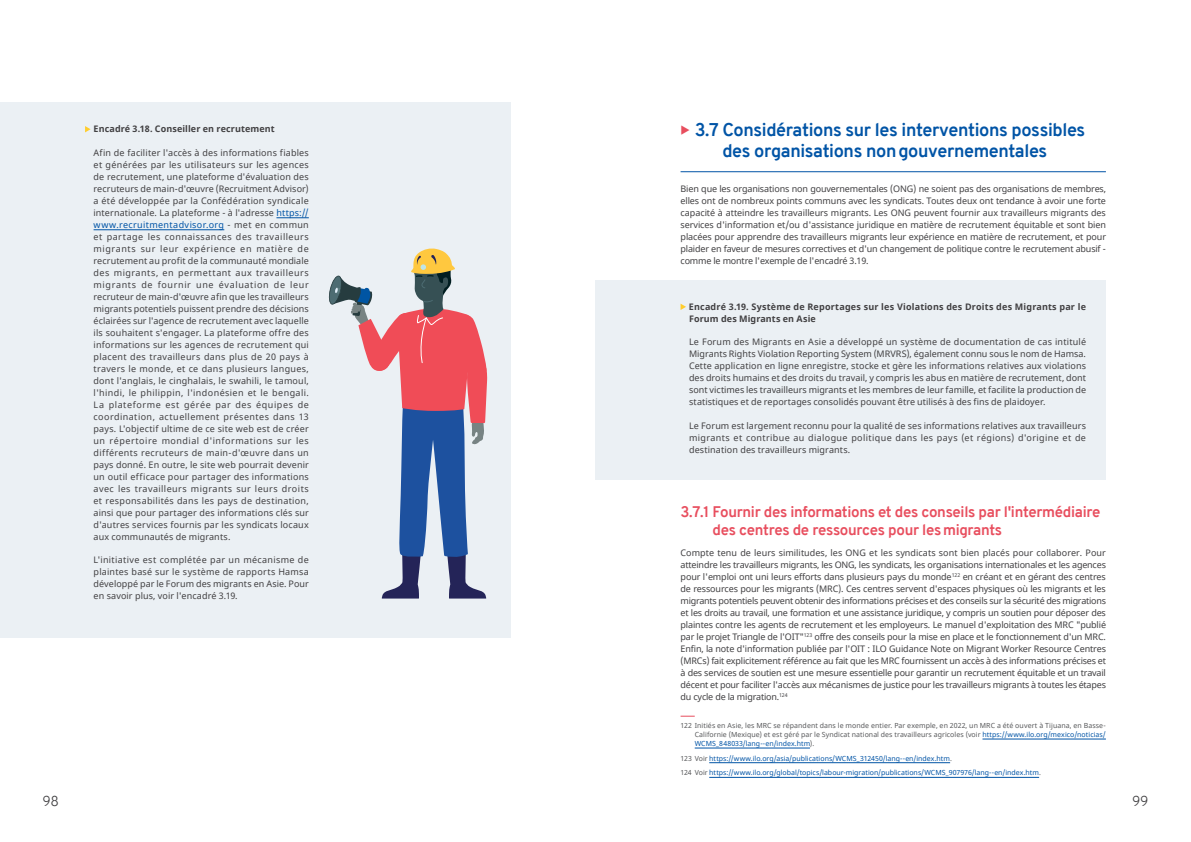
<style>
.page{position:relative;width:1191px;height:842px;background:#fff}
.page>*{position:absolute;margin:0;border:0;box-sizing:border-box;transform-origin:0 0}
.t1{font:700 18px/21px "Overpass";letter-spacing:-.02em;color:#0054a6;text-align:center}
.t2{font:700 15px/18px "Overpass";letter-spacing:-.02em;color:#e84e5e}
.t3{font:300 14px "Overpass";color:#414042}
.t4{font:9px/12px "Noto Sans";letter-spacing:.005em;color:#414042;text-align:justify}
.t5{font:700 9px/12px "Noto Sans";letter-spacing:.015em;color:#414042}
.t6{font:7px/9px "Noto Sans";letter-spacing:.01em;color:#58595b;text-align:justify}
.t7{font:7px/14.7px "Noto Sans";color:#0054a6}
.s1{color:#0054a6}
.s2{color:#58595b}
</style>
<div class="page">
<div style="left:0;top:103px;width:510px;height:39px;background:#ebf0f4"></div>
<div style="left:0;top:126px;width:510px;height:423px;background:#ebf0f4"></div>
<hr style="left:276px;top:218px;width:33px;height:1px;background:#0054a6">
<hr style="left:94px;top:230px;width:130px;height:1px;background:#0054a6">
<div style="left:0;top:533px;width:510px;height:76px;background:#ebf0f4"></div>
<div style="left:0;top:597px;width:510px;height:41px;background:#ebf0f4"></div>
<svg style="left:85px;top:126px;width:6px;height:6px"></svg>
<svg style="left:328px;top:248px;width:159px;height:350px"></svg>
<hr style="left:680px;top:171px;width:426px;height:1px;background:#0054a6">
<svg style="left:680px;top:716px;width:14px;height:1px"></svg>
<hr style="left:982px;top:739px;width:124px;height:1px;background:#0054a6">
<hr style="left:694px;top:748px;width:116px;height:1px;background:#0054a6">
<hr style="left:709px;top:762px;width:241px;height:1px;background:#0054a6">
<hr style="left:709px;top:777px;width:330px;height:1px;background:#0054a6">
<div style="left:595px;top:280px;width:511px;height:52px;background:#ebf0f4"></div>
<div style="left:595px;top:316px;width:511px;height:99px;background:#ebf0f4"></div>
<div style="left:595px;top:399px;width:511px;height:63px;background:#ebf0f4"></div>
<div style="left:595px;top:441px;width:511px;height:39px;background:#ebf0f4"></div>
<svg style="left:680px;top:304px;width:6px;height:6px"></svg>
<p class="t5" style="left:94px;top:123px;width:183px">Encadré 3.18. Conseiller en recrutement</p>
<p class="t4" style="left:94px;top:147px;width:217px">Afin de faciliter l'accès à des informations fiables et générées par les utilisateurs sur les agences de recrutement, une plateforme d'évaluation des recruteurs de main-d'œuvre (Recruitment Advisor) a été développée par la Confédération syndicale internationale. La plateforme - à l'adresse <span class="s1">https:// www.recruitmentadvisor.org</span> - met en commun et partage les connaissances des travailleurs migrants sur leur expérience en matière de recrutement au profit de la communauté mondiale des migrants, en permettant aux travailleurs migrants de fournir une évaluation de leur recruteur de main-d'œuvre afin que les travailleurs migrants potentiels puissent prendre des décisions éclairées sur l'agence de recrutement avec laquelle ils souhaitent s'engager. La plateforme offre des informations sur les agences de recrutement qui placent des travailleurs dans plus de 20 pays à travers le monde, et ce dans plusieurs langues, dont l'anglais, le cinghalais, le swahili, le tamoul, l'hindi, le philippin, l'indonésien et le bengali.<br>La plateforme est gérée par des équipes de coordination, actuellement présentes dans 13 pays. L'objectif ultime de ce site web est de créer un répertoire mondial d'informations sur les différents recruteurs de main-d'œuvre dans un pays donné. En outre, le site web pourrait devenir un outil efficace pour partager des informations avec les travailleurs migrants sur leurs droits et responsabilités dans les pays de destination, ainsi que pour partager des informations clés sur d'autres services fournis par les syndicats locaux aux communautés de migrants.</p>
<p class="t4" style="left:94px;top:554px;width:217px">L'initiative est complétée par un mécanisme de plaintes basé sur le système de rapports Hamsa développé par le Forum des migrants en Asie. Pour en savoir plus, voir l'encadré 3.19.</p>
<h1 class="t1" style="left:694px;top:120px;width:392px">3.7 Considérations sur les interventions possibles des organisations nongouvernementales</h1>
<p class="t4" style="left:680px;top:183px;width:427px">Bien que les organisations non gouvernementales (ONG) ne soient pas des organisations de membres, elles ont de nombreux points communs avec les syndicats. Toutes deux ont tendance à avoir une forte capacité à atteindre les travailleurs migrants. Les ONG peuvent fournir aux travailleurs migrants des services d'information et/ou d'assistance juridique en matière de recrutement équitable et sont bien placées pour apprendre des travailleurs migrants leur expérience en matière de recrutement, et pour plaider en faveur de mesures correctives et d'un changement de politique contre le recrutement abusif - comme le montre l'exemple de l'encadré 3.19.</p>
<p class="t5" style="left:689px;top:301px;width:399px">Encadré 3.19. Système de Reportages sur les Violations des Droits des Migrants par le<br>Forum des Migrants en Asie</p>
<p class="t4" style="left:689px;top:336px;width:398px">Le Forum des Migrants en Asie a développé un système de documentation de cas intitulé Migrants Rights Violation Reporting System (MRVRS), également connu sous le nom de Hamsa.<br>Cette application en ligne enregistre, stocke et gère les informations relatives aux violations des droits humains et des droits du travail, y compris les abus en matière de recrutement, dont sont victimes les travailleurs migrants et les membres de leur famille, et facilite la production de statistiques et de reportages consolidés pouvant être utilisés à des fins de plaidoyer.</p>
<p class="t4" style="left:689px;top:420px;width:398px">Le Forum est largement reconnu pour la qualité de ses informations relatives aux travailleurs migrants et contribue au dialogue politique dans les pays (et régions) d'origine et de destination des travailleurs migrants.</p>
<h2 class="t2" style="left:712px;top:503px;width:389px;text-indent:-32px">3.7.1 Fournir des informations et des conseils par l'intermédiaire des centres de ressources pour lesmigrants</h2>
<p class="t4" style="left:680px;top:547px;width:427px">Compte tenu de leurs similitudes, les ONG et les syndicats sont bien placés pour collaborer. Pour atteindre les travailleurs migrants, les ONG, les syndicats, les organisations internationales et les agences pour l'emploi ont uni leurs efforts dans plusieurs pays du monde<sup>122</sup> en créant et en gérant des centres de ressources pour les migrants (MRC). Ces centres servent d'espaces physiques où les migrants et les migrants potentiels peuvent obtenir des informations précises et des conseils sur la sécurité des migrations et les droits au travail, une formation et une assistance juridique, y compris un soutien pour déposer des plaintes contre les agents de recrutement et les employeurs. Le manuel d'exploitation des MRC "publié par le projet Triangle de l'OIT"<sup>123</sup> offre des conseils pour la mise en place et le fonctionnement d'un MRC.<br>Enfin, la note d'information publiée par l'OIT : ILO Guidance Note on Migrant Worker Resource Centres (MRCs) fait explicitement référence au fait que les MRC fournissent un accès à des informations précises et à des services de soutien est une mesure essentielle pour garantir un recrutement équitable et un travail décent et pour faciliter l'accès aux mécanismes de justice pour les travailleurs migrants à toutes les étapes du cycle de la migration.<sup>124</sup></p>
<p class="t6" style="left:694px;top:721px;width:412px;text-indent:-14px">122 Initiés en Asie, les MRC se répandent dans le monde entier. Par exemple, en 2022, un MRC a été ouvert à Tijuana, en Basse-Californie (Mexique) et est géré par le Syndicat national des travailleurs agricoles (voir <span class="s1">https://www.ilo.org/mexico/noticias/ WCMS_848033/lang--en/index.htm</span>).</p>
<p class="t7" style="left:680px;top:751px;width:362px"><span class="s2">123 Voir</span> https://www.ilo.org/asia/publications/WCMS_312450/lang--en/index.htm<span class="s2">.<br>124 Voir</span> https://www.ilo.org/global/topics/labour-migration/publications/WCMS_907976/lang--en/index.htm<span class="s2">.</span></p>
<h3 class="t3" style="left:43px;top:791px;width:18px">98</h3>
<h3 class="t3" style="left:1132px;top:791px;width:18px">99</h3>
</div>
